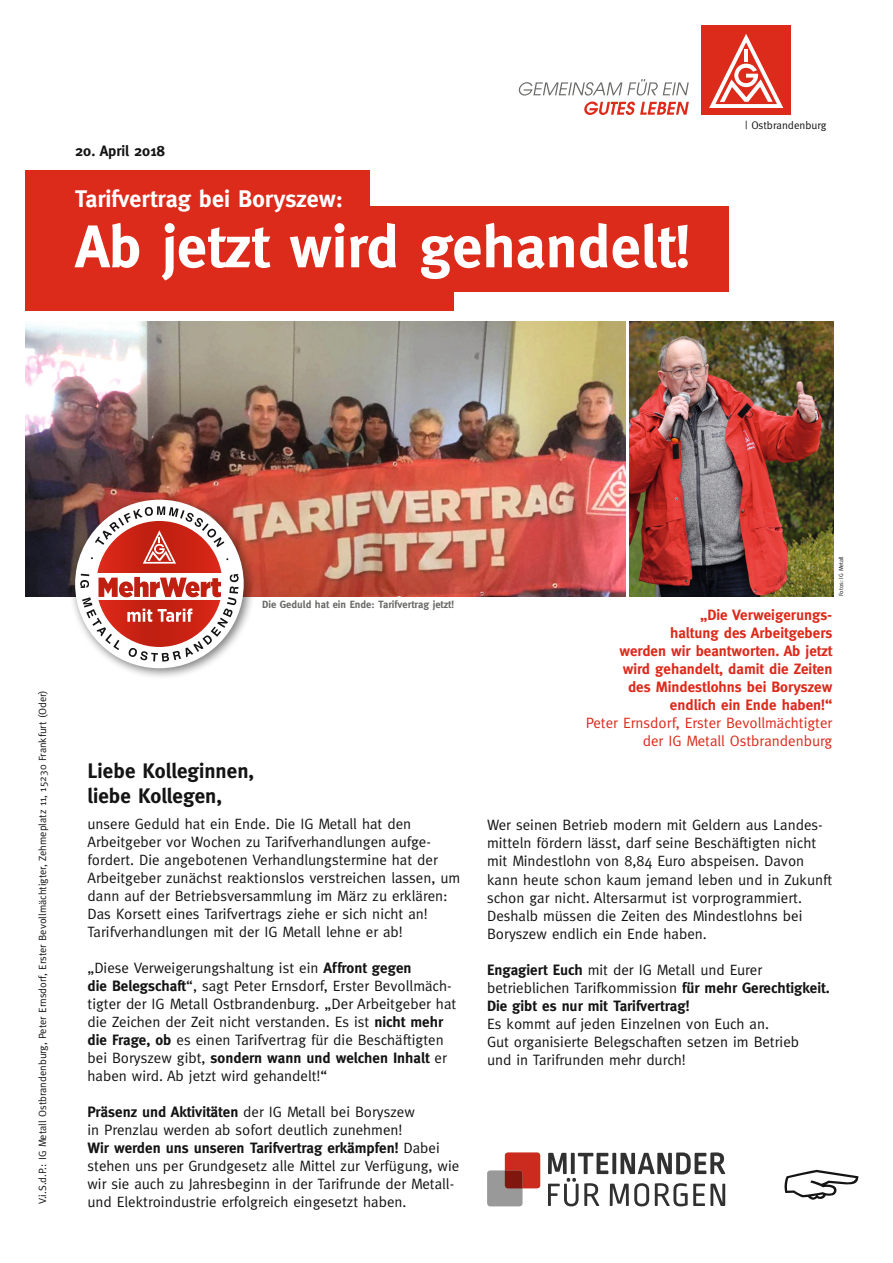
<style>
.page{position:relative;width:893px;height:1263px;background:#fff}
.page>*{position:absolute;margin:0;border:0;box-sizing:border-box;transform-origin:0 0}
.t1{font:700 60px "Meta";color:#fff}
.t2{font:700 24px "Meta";color:#fff}
.t3{font:700 21px "Meta";color:#131413}
.t4{font:15px/18px "Meta";color:#131413}
.t5{font:700 15px "Meta";color:#dc2a1b}
.t6{font:700 15px/18px "Meta";color:#131413}
.t7{font:15px/18px "Meta";color:#dc2a1b;text-align:right}
.t8{font:10.95px "Meta";color:#131413}
.t9{font:10.5px "Meta";color:#131413}
.t10{font:700 10.5px "Meta";color:#6a6a68}
.t11{font:6px "Meta";color:#131413}
.s1{font-weight:700}
.s2{font-weight:400}
</style>
<div class="page">
<div style="left:26px;top:217px;width:428px;height:93px;background:#dc2a1b"></div>
<img style="left:26px;top:321px;width:599px;height:275px">
<div style="left:26px;top:170px;width:344px;height:89px;background:#dc2a1b"></div>
<div style="left:26px;top:206px;width:703px;height:85px;background:#dc2a1b"></div>
<div style="left:702px;top:26px;width:89px;height:89px;background:#dc2a1b"></div>
<svg style="left:709px;top:34px;width:74px;height:74px"></svg>
<svg style="left:518px;top:79px;width:171px;height:17px"></svg>
<svg style="left:584px;top:102px;width:105px;height:13px"></svg>
<svg style="left:784px;top:1170px;width:74px;height:30px"></svg>
<svg style="left:548px;top:1152px;width:177px;height:54px"></svg>
<div style="left:487px;top:1170px;width:36px;height:36px;background:#999;border-radius:3px"></div>
<svg style="left:505px;top:1152px;width:35px;height:36px"></svg>
<img style="left:630px;top:321px;width:203px;height:275px">
<div style="left:69px;top:494px;width:187px;height:186px;background:#131413;opacity:.55"></div>
<div style="left:75px;top:500px;width:169px;height:168px;background:#fff;border-radius:50%"></div>
<svg style="left:96px;top:521px;width:126px;height:126px"></svg>
<div style="left:94px;top:573px;width:130px;height:27px;background:#fff"></div>
<svg style="left:80px;top:574px;width:159px;height:88px"></svg>
<svg style="left:91px;top:506px;width:137px;height:58px"></svg>
<p class="t6" style="left:75px;top:142px;width:91px">20. April 2018</p>
<p class="t2" style="left:75px;top:185px;width:269px">Tarifvertrag bei Boryszew:</p>
<p class="t1" style="left:75px;top:212px;width:616px">Ab jetzt wird gehandelt!</p>
<p class="t8" style="left:745px;top:119px;width:83px">| Ostbrandenburg</p>
<p class="t9" style="left:37px;top:1204px;width:516px;rotate:-90deg">V.i.S.d.P.: IG Metall Ostbrandenburg, Peter Ernsdorf, Erster Bevollmächtigter, Zehmeplatz 11, 15230 Frankfurt (Oder)</p>
<p class="t10" style="left:262px;top:599px;width:193px">Die Geduld hat ein Ende: Tarifvertrag jetzt!</p>
<p class="t3" style="left:88px;top:759px;width:168px">Liebe Kolleginnen,</p>
<p class="t3" style="left:88px;top:784px;width:136px">liebe Kollegen,</p>
<p class="t4" style="left:88px;top:814px;width:374px">unsere Geduld hat ein Ende. Die IG Metall hat den Arbeitgeber vor Wochen zu Tarifverhandlungen aufge&shy;fordert. Die angebotenen Verhandlungstermine hat der Arbeitgeber zunächst reaktionslos verstreichen lassen, um dann auf der Betriebsversammlung im März zu erklären:<br>Das Korsett eines Tarifvertrags ziehe er sich nicht an!<br>Tarifverhandlungen mit der IG Metall lehne er ab!</p>
<p class="t4" style="left:88px;top:958px;width:325px">„Diese Verweigerungshaltung ist ein <span class="s1">Affront gegen</span></p>
<p class="t4" style="left:88px;top:976px;width:370px"><span class="s1">die Belegschaft</span>“, sagt Peter Ernsdorf, Erster Bevollmäch&shy;tigter der IG Metall Ostbrandenburg. „Der Arbeitgeber hat die Zeichen der Zeit nicht verstanden. Es ist <span class="s1">nicht mehr die Frage, ob</span> es einen Tarifvertrag für die Beschäftigten bei Boryszew gibt, <span class="s1">sondern wann und welchen Inhalt</span> er haben wird. Ab jetzt wird gehandelt!“</p>
<p class="t4" style="left:88px;top:1102px;width:329px"><span class="s1">Präsenz und Aktivitäten</span> der IG Metall bei Boryszew</p>
<p class="t4" style="left:88px;top:1120px;width:317px">in Prenzlau werden ab sofort deutlich zunehmen!</p>
<p class="t4" style="left:88px;top:1138px;width:373px"><span class="s1">Wir werden uns unseren Tarifvertrag erkämpfen!</span> Dabei stehen uns per Grundgesetz alle Mittel zur Verfügung, wie wir sie auch zu Jahresbeginn in der Tarifrunde der Metall&shy;und Elektroindustrie erfolgreich eingesetzt haben.</p>
<p class="t11" style="left:838px;top:596px;width:42px;rotate:-90deg">Fotos: IG Metall</p>
<p class="t5" style="left:700px;top:606px;width:134px">„Die Verweigerungs-</p>
<p class="t5" style="left:670px;top:624px;width:164px">haltung des Arbeitgebers</p>
<p class="t5" style="left:619px;top:642px;width:214px">werden wir beantworten. Ab jetzt</p>
<p class="t5" style="left:623px;top:660px;width:211px">wird gehandelt, damit die Zeiten</p>
<p class="t5" style="left:628px;top:678px;width:206px">des Mindestlohns bei Boryszew</p>
<p class="t5" style="left:670px;top:696px;width:164px">endlich ein Ende haben!“</p>
<p class="t7" style="left:586px;top:713px;width:248px">Peter Ernsdorf, Erster Bevollmächtigter der IG Metall Ostbrandenburg</p>
<p class="t4" style="left:487px;top:816px;width:347px">Wer seinen Betrieb modern mit Geldern aus Landes&shy;mitteln fördern lässt, darf seine Beschäftigten nicht mit Mindestlohn von 8,84 Euro abspeisen. Davon kann heute schon kaum jemand leben und in Zukunft schon gar nicht. Altersarmut ist vorprogrammiert.<br>Deshalb müssen die Zeiten des Mindestlohns bei Boryszew endlich ein Ende haben.</p>
<p class="t6" style="left:487px;top:960px;width:344px">Engagiert Euch <span class="s2">mit der IG Metall und Eurer betrieblichen Tarifkommission</span> für mehr Gerechtigkeit.<br>Die gibt es nur mit Tarifvertrag!</p>
<p class="t4" style="left:487px;top:1014px;width:284px">Es kommt auf jeden Einzelnen von Euch an.</p>
<p class="t4" style="left:487px;top:1032px;width:314px">Gut organisierte Belegschaften setzen im Betrieb und in Tarifrunden mehr durch!</p>
</div>
